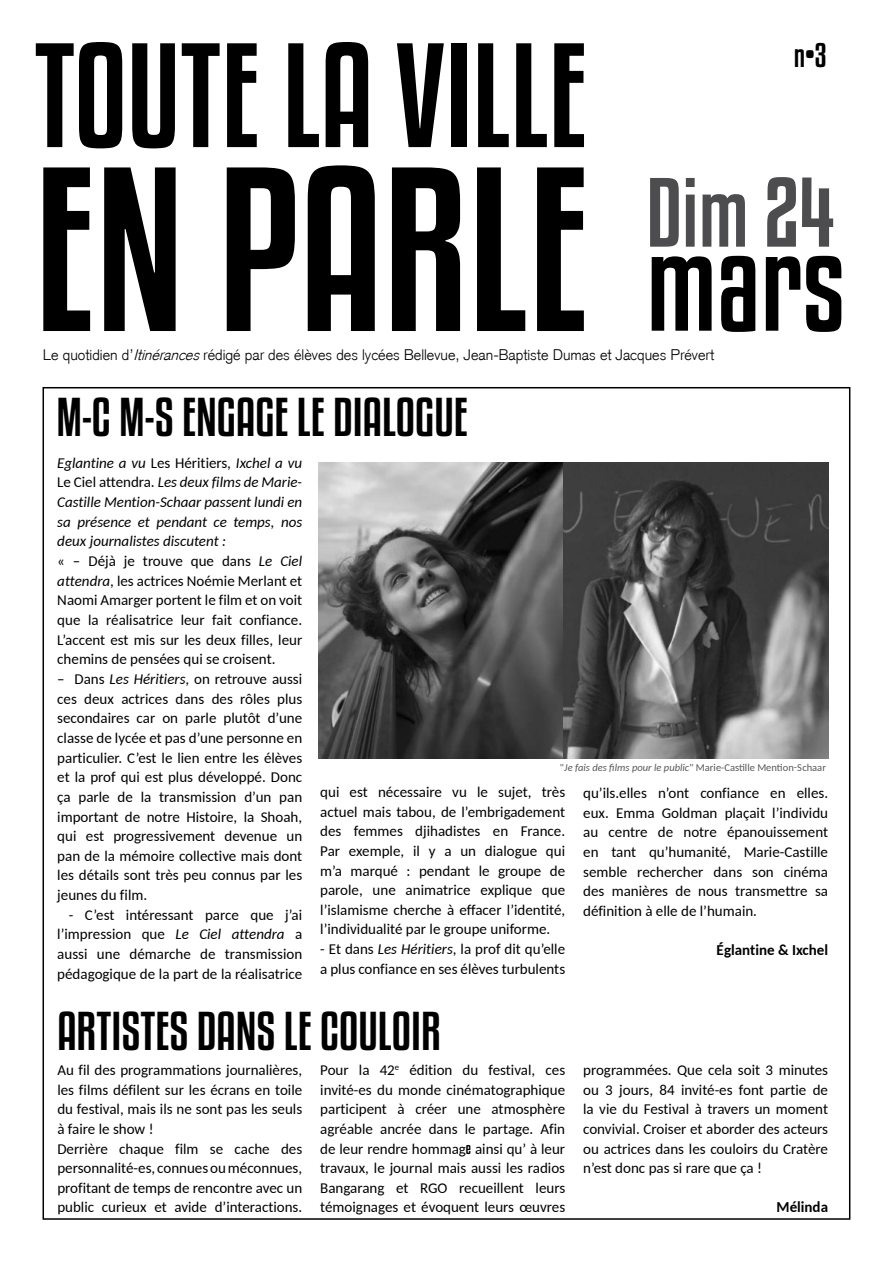
<style>
.page{position:relative;width:893px;height:1263px;background:#fff}
.page>*{position:absolute;margin:0;border:0;box-sizing:border-box;transform-origin:0 0}
.t1{font:207px "Kenyan Coffee Rg";color:#000}
.t2{font:131.4px "Kenyan Coffee Rg";color:#000}
.t3{font:123px "Kenyan Coffee Rg";color:#000}
.t4{font:87px "Kenyan Coffee Rg";color:#4d4d4f}
.t5{font:48px "Kenyan Coffee Rg";color:#000}
.t6{font:30px "Kenyan Coffee Rg";color:#000}
.t7{font:15px/19.6px "Carlito";color:#000;text-align:justify}
.t8{font:300 15px "Akzidenz Grotesk";color:#000}
.t9{font:700 15px "Carlito";color:#000}
.t10{font:10.5px "Carlito";color:#58595b}
.s1{font-style:italic}
.s2{font-family:"Kenyan Coffee Rg"}
</style>
<div class="page">
<img style="left:319px;top:463px;width:244px;height:295px">
<img style="left:563px;top:463px;width:265px;height:295px">
<h2 class="t2" style="left:34px;top:16px;width:554px">TOUTE LA VILLE</h2>
<h1 class="t1" style="left:34px;top:125px;width:556px">EN PARLE</h1>
<h3 class="t4" style="left:646px;top:160px;width:190px">DIM 24</h3>
<h3 class="t6" style="left:794px;top:37px;width:34px">N•3</h3>
<h3 class="t3" style="left:646px;top:208px;width:201px">MARS</h3>
<p class="t8" style="left:43px;top:346px;width:673px">Le quotidien d’<span class="s1">Itinérances</span>rédigé par des élèves des lycées Bellevue, Jean-Baptiste Dumas et Jacques Prévert</p>
<h3 class="t5" style="left:56px;top:388px;width:413px">M-C M-S ENGAGE LE DIALOGUE</h3>
<p class="t7" style="left:57px;top:452px;width:246px;text-align:left"><span class="s1">Eglantine a vu</span> Les Héritiers<span class="s1">, Ixchel a vu </span>Le Ciel attendra<span class="s1">. Les deux films de Marie-Castille Mention-Schaar passent lundi en sa présence et pendant ce temps, nos deux journalistes discutent :<br></span>« – Déjà je trouve que dans <span class="s1">Le Ciel attendra</span>, les actrices Noémie Merlant et Naomi Amarger portent le film et on voit que la réalisatrice leur fait confiance.<br>L’accent est mis sur les deux filles, leur chemins de pensées qui se croisent.</p>
<p class="t7" style="left:57px;top:668px;width:246px">– Dans <span class="s1">Les Héritiers</span>, on retrouve aussi ces deux actrices dans des rôles plus secondaires car on parle plutôt d’une classe de lycée et pas d’une personne en particulier. C’est le lien entre les élèves et la prof qui est plus développé. Donc ça parle de la transmission d’un pan important de notre Histoire, la Shoah, qui est progressivement devenue un pan de la mémoire collective mais dont les détails sont très peu connus par les jeunes du film.</p>
<p class="t7" style="left:57px;top:904px;width:246px;text-indent:11px">- C’est intéressant parce que j’ai l’impression que <span class="s1">Le Ciel attendra</span> a aussi une démarche de transmission pédagogique de la part de la réalisatrice</p>
<p class="t10" style="left:560px;top:760px;width:268px">"<span class="s1">Je fais des films pour le public</span>" Marie-Castille Mention-Schaar</p>
<p class="t7" style="left:320px;top:781px;width:246px">qui est nécessaire vu le sujet, très actuel mais tabou, de l’embrigadement des femmes djihadistes en France.<br>Par exemple, il y a un dialogue qui m’a marqué : pendant le groupe de parole, une animatrice explique que l’islamisme cherche à effacer l’identité, l’individualité par le groupe uniforme.</p>
<p class="t7" style="left:320px;top:938px;width:246px">- Et dans <span class="s1">Les Héritiers</span>, la prof dit qu’elle a plus confiance en ses élèves turbulents</p>
<p class="t7" style="left:583px;top:782px;width:246px">qu’ils.elles n’ont confiance en elles. eux. Emma Goldman plaçait l’individu au centre de notre épanouissement en tant qu’humanité, Marie-Castille semble rechercher dans son cinéma des manières de nous transmettre sa définition à elle de l’humain.</p>
<p class="t9" style="left:716px;top:940px;width:113px">églantine &amp; Ixchel</p>
<h3 class="t5" style="left:57px;top:1002px;width:160px">ARTISTES DANS</h3>
<h3 class="t5" style="left:284px;top:1002px;width:54px">LE COULOIR</h3>
<p class="t7" style="left:57px;top:1059px;width:246px;text-align:left">Au fil des programmations journalières, les films défilent sur les écrans en toile du festival, mais ils ne sont pas les seuls à faire le show !<br>Derrière chaque film se cache des personnalité-es, connues ou méconnues, profitant de temps de rencontre avec un public curieux et avide d’interactions.</p>
<p class="t7" style="left:320px;top:1059px;width:246px">Pour la 42<sup>e</sup> édition du festival, ces invité-es du monde cinématographique participent à créer une atmosphère agréable ancrée dans le partage. Afin de leur rendre hommag<span class="s2">E</span> ainsi qu’ à leur travaux, le journal mais aussi les radios Bangarang et RGO recueillent leurs témoignages et évoquent leurs œuvres</p>
<p class="t7" style="left:583px;top:1059px;width:246px">programmées. Que cela soit 3 minutes ou 3 jours, 84 invité-es font partie de la vie du Festival à travers un moment convivial. Croiser et aborder des acteurs ou actrices dans les couloirs du Cratère n’est donc pas si rare que ça !</p>
<p class="t9" style="left:776px;top:1197px;width:53px">Mélinda</p>
</div>
